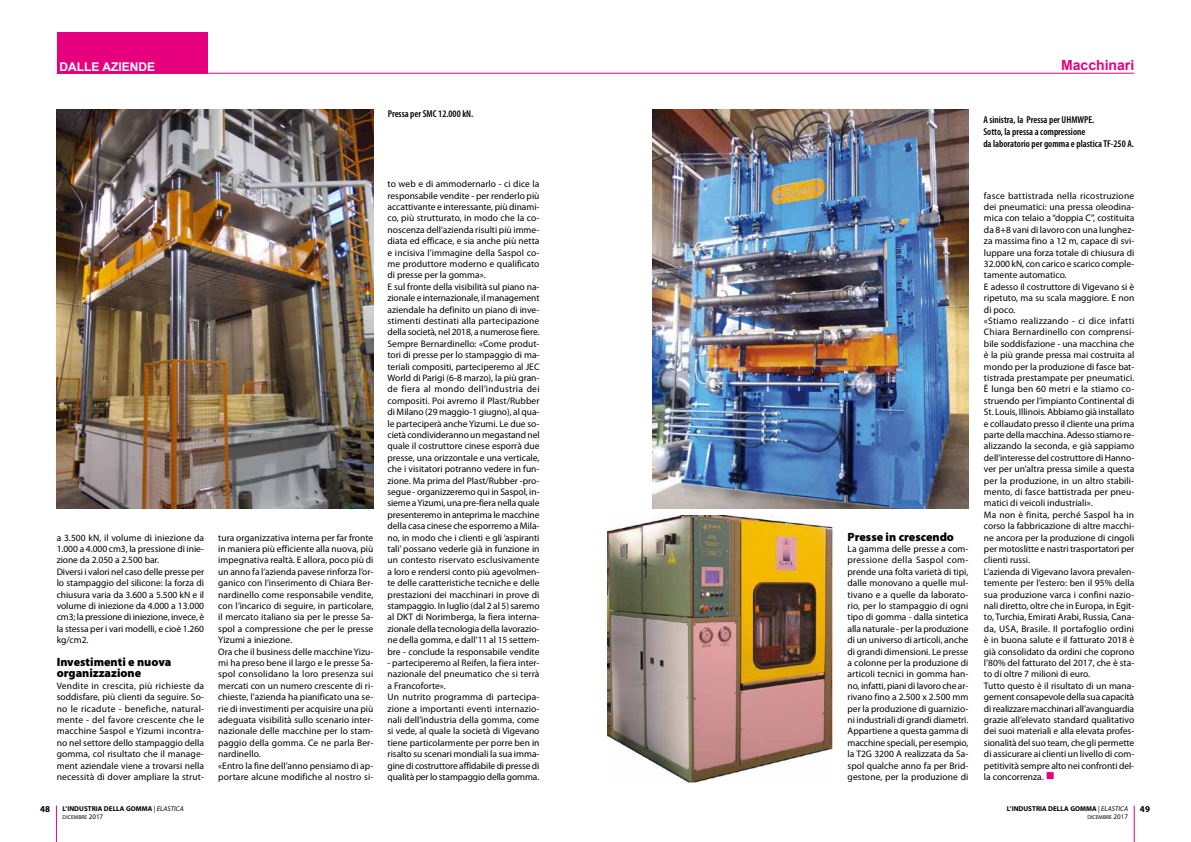
<style>
.page{position:relative;width:1191px;height:842px;background:#fff}
.page>*{position:absolute;margin:0;border:0;box-sizing:border-box;transform-origin:0 0}
.t1{font:700 14px "Arial";color:#e6007d}
.t2{font:900 12px/11.4px "Myriad Pro";color:#000}
.t3{font:700 12px "Arial";color:#fff}
.t4{font:600 condensed 10px/12px "Myriad Pro";color:#000}
.t5{font:9.5px/11.4px "Myriad Pro";color:#000}
.t6{font:700 9px "Myriad Pro";color:#000}
.t7{font:700 7px "Myriad Pro";letter-spacing:.005em;color:#000}
.t8{font:5.6px "Myriad Pro Regular SC800";letter-spacing:.005em;color:#000}
.s1{color:#e6007d}
.s2{font-weight:400}
.s3{font-weight:400;font-style:italic}
.s4{font-family:"Myriad Pro";font-size:7px}
</style>
<div class="page">
<hr style="left:56px;top:805px;width:1px;height:37px;background:#e6007d">
<hr style="left:1133px;top:805px;width:1px;height:37px;background:#e6007d">
<hr style="left:57px;top:73px;width:1077px;height:1px;background:#e6007d">
<div style="left:57px;top:32px;width:150px;height:42px;background:#e6007d"></div>
<img style="left:57px;top:109px;width:316px;height:399px">
<img style="left:652px;top:109px;width:316px;height:399px">
<img style="left:607px;top:516px;width:226px;height:268px">
<p class="t3" style="left:60px;top:58px;width:97px">DALLE AZIENDE</p>
<h1 class="t1" style="left:1061px;top:56px;width:75px">Macchinari</h1>
<p class="t4" style="left:388px;top:108px;width:87px">Pressa per SMC 12.000 kN.</p>
<p class="t5" style="left:57px;top:532px;width:149px">a 3.500 kN, il volume di iniezione da 1.000 a 4.000 cm3, la pressione di inie&shy;zione da 2.050 a 2.500 bar.<br>Diversi i valori nel caso delle presse per lo stampaggio del silicone: la forza di chiusura varia da 3.600 a 5.500 kN e il volume di iniezione da 4.000 a 13.000 cm3; la pressione di iniezione, invece, è la stessa per i vari modelli, e cioè 1.260 kg/cm2.</p>
<p class="t2" style="left:57px;top:656px;width:116px">Investimenti e nuova organizzazione</p>
<p class="t5" style="left:57px;top:680px;width:149px;text-align:justify">Vendite in crescita, più richieste da soddisfare, più clienti da seguire. So&shy;no le ricadute - benefiche, natural&shy;mente - del favore crescente che le macchine Saspol e Yizumi incontra&shy;no nel settore dello stampaggio della gomma, col risultato che il manage&shy;ment aziendale viene a trovarsi nella necessità di dover ampliare la strut-</p>
<p class="t5" style="left:387px;top:179px;width:154px">to web e di ammodernarlo - ci dice la responsabile vendite - per renderlo più accattivante e interessante, più dinami&shy;co, più strutturato, in modo che la co&shy;noscenza dell’azienda risulti più imme&shy;diata ed efficace, e sia anche più netta e incisiva l’immagine della Saspol co&shy;me produttore moderno e qualificato di presse per la gomma».<br>E sul fronte della visibilità sul piano na&shy;zionale e internazionale, il management aziendale ha definito un piano di inve&shy;stimenti destinati alla partecipazione della società, nel 2018, a numerose fiere.<br>Sempre Bernardinello: «Come produt&shy;tori di presse per lo stampaggio di ma&shy;teriali compositi, parteciperemo al JEC World di Parigi (6-8 marzo), la più gran&shy;de fiera al mondo dell’industria dei compositi. Poi avremo il Plast/Rubber di Milano (29 maggio-1 giugno), al qua&shy;le parteciperà anche Yizumi. Le due so&shy;cietà condivideranno un megastand nel quale il costruttore cinese esporrà due presse, una orizzontale e una verticale, che i visitatori potranno vedere in fun&shy;zione. Ma prima del Plast/Rubber -pro&shy;segue - organizzeremo qui in Saspol, in&shy;sieme a Yizumi, una pre-fiera nella quale presenteremo in anteprima le macchine della casa cinese che esporremo a Mila&shy;no, in modo che i clienti e gli ‘aspiranti tali’ possano vederle già in funzione in un contesto riservato esclusivamente a loro e rendersi conto più agevolmen&shy;te delle caratteristiche tecniche e delle prestazioni dei macchinari in prove di stampaggio. In luglio (dal 2 al 5) saremo al DKT di Norimberga, la fiera interna&shy;zionale della tecnologia della lavorazio&shy;ne della gomma, e dall’11 al 15 settem&shy;bre - conclude la responsabile vendite</p>
<p class="t5" style="left:387px;top:657px;width:153px">- parteciperemo al Reifen, la fiera inter&shy;nazionale del pneumatico che si terrà a Francoforte».<br>Un nutrito programma di partecipa&shy;zione a importanti eventi internazio&shy;nali dell’industria della gomma, come si vede, al quale la società di Vigevano tiene particolarmente per porre ben in risalto su scenari mondiali la sua imma&shy;gine di costruttore affidabile di presse di qualità per lo stampaggio della gomma.</p>
<p class="t5" style="left:218px;top:532px;width:157px">tura organizzativa interna per far fronte in maniera più efficiente alla nuova, più impegnativa realtà. E allora, poco più di un anno fa l’azienda pavese rinforza l’or&shy;ganico con l’inserimento di Chiara Ber&shy;nardinello come responsabile vendite, con l’incarico di seguire, in particolare, il mercato italiano sia per le presse Sa&shy;spol a compressione che per le presse Yizumi a iniezione.<br>Ora che il business delle macchine Yizu&shy;mi ha preso bene il largo e le presse Sa&shy;spol consolidano la loro presenza sui mercati con un numero crescente di ri&shy;chieste, l’azienda ha pianificato una se&shy;rie di investimenti per acquisire una più adeguata visibilità sullo scenario inter&shy;nazionale delle macchine per lo stam&shy;paggio della gomma. Ce ne parla Ber&shy;nardinello.<br>«Entro la fine dell’anno pensiamo di ap&shy;portare alcune modifiche al nostro si-</p>
<p class="t2" style="left:847px;top:531px;width:108px">Presse in crescendo</p>
<p class="t5" style="left:847px;top:543px;width:122px;text-align:justify">La gamma delle presse a com&shy;pressione della Saspol com&shy;prende una folta varietà di tipi, dalle monovano a quelle mul&shy;tivano e a quelle da laborato&shy;rio, per lo stampaggio di ogni tipo di gomma - dalla sintetica alla naturale - per la produzione di un universo di articoli, anche di grandi dimensioni. Le presse a colonne per la produzione di articoli tecnici in gomma han&shy;no, infatti, piani di lavoro che ar&shy;rivano fino a 2.500 x 2.500 mm per la produzione di guarnizio&shy;ni industriali di grandi diametri.<br>Appartiene a questa gamma di macchine speciali, per esempio, la T2G 3200 A realizzata da Sa&shy;spol qualche anno fa per Brid&shy;gestone, per la produzione di</p>
<p class="t4" style="left:983px;top:114px;width:152px">A sinistra, la Pressa per UHMWPE.<br>Sotto, la pressa a compressione<br>da laboratorio per gomma e plastica TF-250 A.</p>
<p class="t5" style="left:984px;top:190px;width:152px">fasce battistrada nella ricostruzione dei pneumatici: una pressa oleodina&shy;mica con telaio a “doppia C”, costituita da 8+8 vani di lavoro con una lunghez&shy;za massima fino a 12 m, capace di svi&shy;luppare una forza totale di chiusura di 32.000 kN, con carico e scarico comple&shy;tamente automatico.<br>E adesso il costruttore di Vigevano si è ripetuto, ma su scala maggiore. E non di poco.<br>«Stiamo realizzando - ci dice infatti Chiara Bernardinello con comprensi&shy;bile soddisfazione - una macchina che è la più grande pressa mai costruita al mondo per la produzione di fasce bat&shy;tistrada prestampate per pneumatici.<br>È lunga ben 60 metri e la stiamo co&shy;struendo per l’impianto Continental di St. Louis, Illinois. Abbiamo già installato e collaudato presso il cliente una prima parte della macchina. Adesso stiamo re&shy;alizzando la seconda, e già sappiamo dell’interesse del costruttore di Hanno&shy;ver per un’altra pressa simile a questa per la produzione, in un altro stabili&shy;mento, di fasce battistrada per pneu&shy;matici di veicoli industriali».<br>Ma non è finita, perché Saspol ha in corso la fabbricazione di altre macchi&shy;ne ancora per la produzione di cingoli per motoslitte e nastri trasportatori per clienti russi.<br>L’azienda di Vigevano lavora prevalen&shy;temente per l’estero: ben il 95% della sua produzione varca i confini nazio&shy;nali diretto, oltre che in Europa, in Egit&shy;to, Turchia, Emirati Arabi, Russia, Cana&shy;da, USA, Brasile. Il portafoglio ordini è in buona salute e il fatturato 2018 è già consolidato da ordini che coprono l’80% del fatturato del 2017, che è sta&shy;to di oltre 7 milioni di euro.<br>Tutto questo è il risultato di un mana&shy;gement consapevole della sua capacità di realizzare macchinari all’avanguardia grazie all’elevato standard qualitativo dei suoi materiali e alla elevata profes&shy;sionalità del suo team, che gli permette di assicurare ai clienti un livello di com&shy;petitività sempre alto nei confronti del&shy;la concorrenza. <span class="s1">■</span></p>
<p class="t6" style="left:40px;top:804px;width:12px">48</p>
<p class="t7" style="left:63px;top:804px;width:123px">L’INDUSTRIA DELLA GOMMA <span class="s2">|</span> <span class="s3">ELASTICA</span></p>
<p class="t6" style="left:1140px;top:804px;width:12px">49</p>
<p class="t8" style="left:63px;top:814px;width:42px">DICEMBRE <span class="s4">2017</span></p>
<p class="t7" style="left:1007px;top:804px;width:123px">L’INDUSTRIA DELLA GOMMA <span class="s2">|</span> <span class="s3">ELASTICA</span></p>
<p class="t8" style="left:1087px;top:814px;width:42px">DICEMBRE <span class="s4">2017</span></p>
</div>
